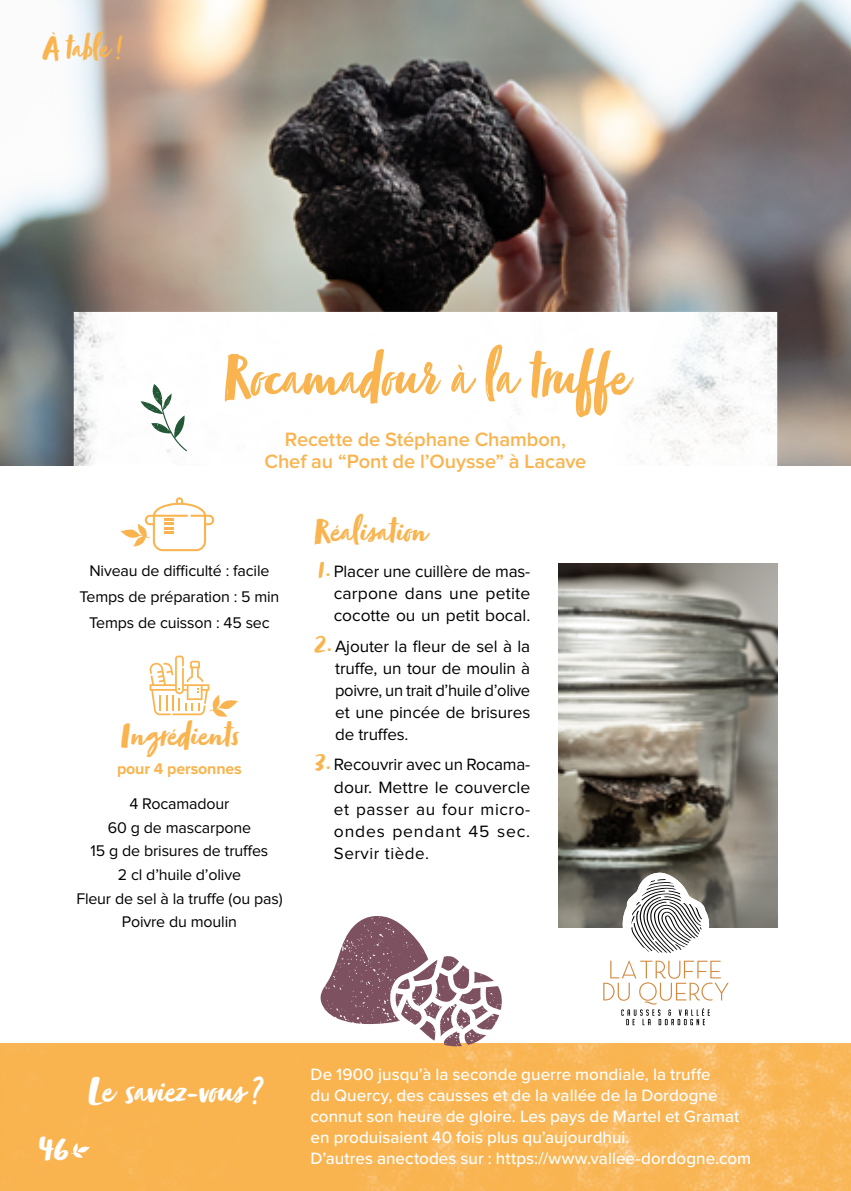
<style>
.page{position:relative;width:851px;height:1191px;background:#fff}
.page>*{position:absolute;margin:0;border:0;box-sizing:border-box;transform-origin:0 0}
.t1{font:66px "Zooja Pro";color:#f9b44f;scale:.9 1}
.t2{font:40px "Zooja Pro";letter-spacing:-.01em;color:#fff}
.t3{font:38px "Zooja Pro";color:#fff}
.t4{font:36px "Zooja Pro";color:#f9b44f}
.t5{font:34px "Zooja Pro";color:#f9b44f}
.t6{font:600 20px/22px "Proxima Nova";letter-spacing:-.005em;color:#f9b44f;text-align:center}
.t7{font:17px/22px "Proxima Nova";color:#000;text-align:justify}
.t8{font:500 17px/21px "Proxima Nova";color:#fff}
.t9{font:16px/23.6px "Proxima Nova";letter-spacing:-.01em;color:#000;text-align:center}
.t10{font:700 16px "Proxima Nova";letter-spacing:-.01em;color:#f9b44f}
.s1{font-family:"Zooja Pro";font-size:30px;color:#f9b44f}
</style>
<div class="page">
<img style="left:0;top:0;width:850px;height:465px">
<img style="left:74px;top:312px;width:703px;height:209px">
<img style="left:0;top:1043px;width:850px;height:148px">
<svg style="left:71px;top:1143px;width:19px;height:14px"></svg>
<svg style="left:150px;top:655px;width:88px;height:62px"></svg>
<svg style="left:121px;top:497px;width:93px;height:54px"></svg>
<img style="left:558px;top:563px;width:219px;height:364px">
<svg style="left:140px;top:384px;width:47px;height:67px"></svg>
<svg style="left:319px;top:916px;width:182px;height:130px"></svg>
<svg style="left:601px;top:872px;width:134px;height:154px"></svg>
<h3 class="t5" style="left:43px;top:28px;width:81px">À table !</h3>
<h1 class="t1" style="left:224px;top:337px;width:449px">Rocamadour à la truffe</h1>
<p class="t6" style="left:264px;top:429px;width:323px">Recette de Stéphane Chambon,<br>Chef au “Pont de l’Ouysse” à Lacave</p>
<p class="t9" style="left:79px;top:559px;width:201px;line-height:25.6px">Niveau de difficulté : facile<br>Temps de préparation : 5 min<br>Temps de cuisson : 45 sec</p>
<h3 class="t4" style="left:120px;top:714px;width:119px">Ingrédients</h3>
<p class="t10" style="left:117px;top:761px;width:126px">pour 4 personnes</p>
<p class="t9" style="left:76px;top:792px;width:208px">4 Rocamadour<br>60 g de mascarpone<br>15 g de brisures de truffes<br>2 cl d’huile d’olive<br>Fleur de sel à la truffe (ou pas)<br>Poivre du moulin</p>
<h3 class="t4" style="left:314px;top:510px;width:113px">Réalisation</h3>
<p class="t7" style="left:333px;top:561px;width:198px;text-indent:-16px"><span class="s1">1.</span> Placer une cuillère de mas&shy;carpone dans une petite cocotte ou un petit bocal.</p>
<p class="t7" style="left:335px;top:636px;width:197px;text-indent:-21px"><span class="s1">2.</span> Ajouter la fleur de sel à la truffe, un tour de moulin à poivre, un trait d’huile d’olive et une pincée de brisures de truffes.</p>
<p class="t7" style="left:334px;top:754px;width:198px;text-indent:-19px"><span class="s1">3.</span> Recouvrir avec un Rocama&shy;dour. Mettre le couvercle et passer au four micro&shy;ondes pendant 45 sec.<br>Servir tiède.</p>
<h3 class="t3" style="left:38px;top:1125px;width:31px">46</h3>
<h2 class="t2" style="left:88px;top:1066px;width:177px">Le saviez-vous ?</h2>
<p class="t8" style="left:310px;top:1062px;width:442px">De 1900 jusqu’à la seconde guerre mondiale, la truffe<br>du Quercy, des causses et de la vallée de la Dordogne connut son heure de gloire. Les pays de Martel et Gramat en produisaient 40 fois plus qu’aujourdhui.<br>D’autres anectodes sur : https://www.vallee-dordogne.com</p>
</div>
